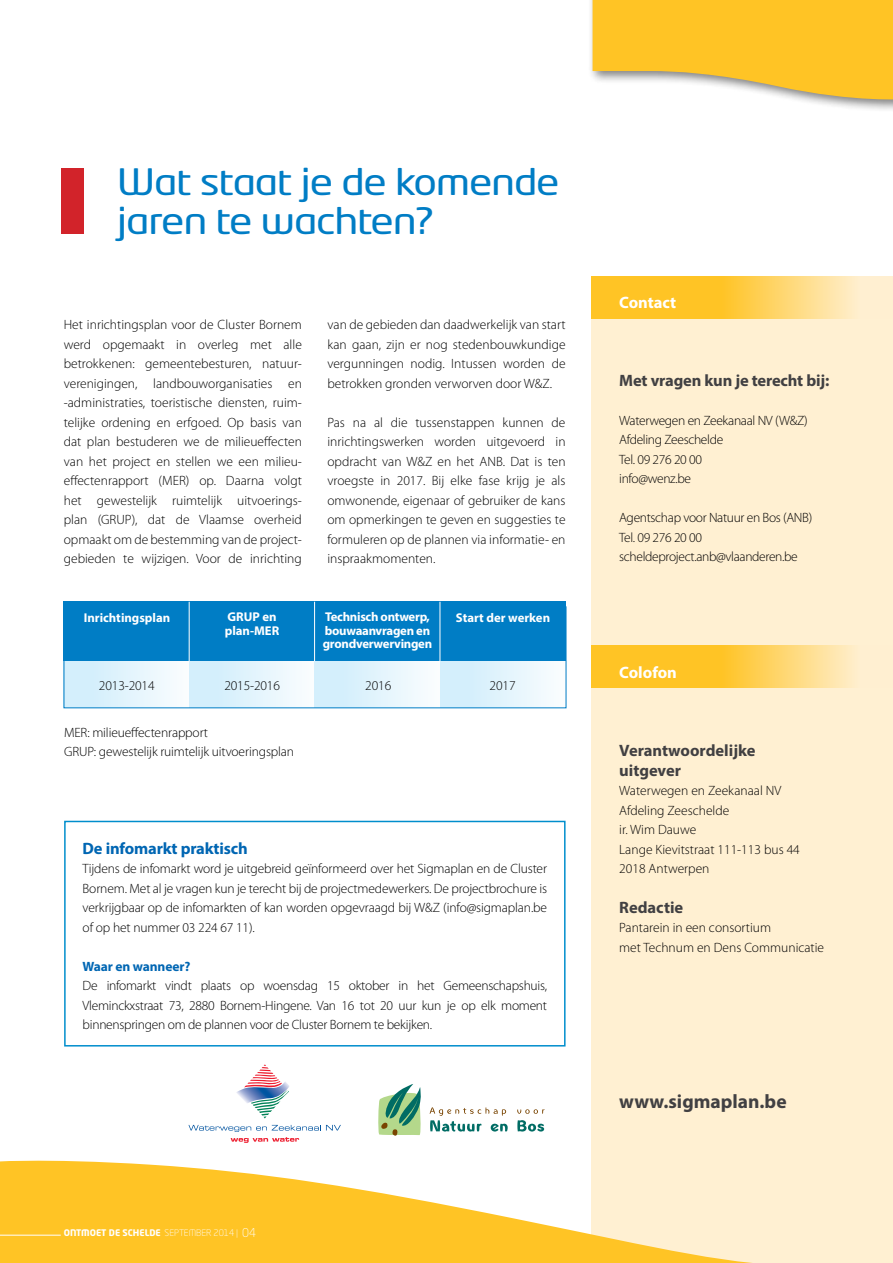
<style>
.page{position:relative;width:893px;height:1263px;background:#fff}
.page>*{position:absolute;margin:0;border:0;box-sizing:border-box;transform-origin:0 0}
.t1{font:36px/39px "Neo Tech Std";letter-spacing:-.03em;color:#007dc5;scale:1.2 1}
.t2{font:700 19.5px "Myriad Pro";color:#414042}
.t3{font:700 16.5px/19.5px "Myriad Pro";letter-spacing:-.005em;color:#414042}
.t4{font:700 16.5px "Myriad Pro";letter-spacing:-.01em;color:#0066b3}
.t5{font:700 16.5px "Myriad Pro";color:#fff}
.t6{font:300 13.5px/19.5px "Myriad Pro";letter-spacing:-.01em;color:#000;text-align:justify}
.t7{font:700 13.5px "Myriad Pro";letter-spacing:-.01em;color:#0066b3}
.t8{font:700 12.75px/13.5px "Myriad Pro";letter-spacing:-.02em;color:#fff}
.t9{font:700 12.75px/13.5px "Myriad Pro";color:#fff}
.t10{font:700 9px "Neo Tech Std";color:#fff}
.s1{font-weight:300}
.s2{font-weight:300;font-size:12px}
</style>
<div class="page">
<div style="left:591px;top:276px;width:302px;height:987px;background:#fff0d2"></div>
<svg style="left:0;top:1160px;width:752px;height:103px;fill:#ffc425"></svg>
<hr style="left:0;top:1235px;width:61px;height:1px;background:#fff">
<svg style="left:591px;top:276px;width:262px;height:43px;background:#ffce4d"></svg>
<svg style="left:591px;top:645px;width:262px;height:43px;background:#ffce4d"></svg>
<div style="left:588px;top:0;width:305px;height:113px;background:#000;opacity:.5"></div>
<svg style="left:593px;top:0;width:300px;height:103px;background:#f9ca4b"></svg>
<div style="left:61px;top:168px;width:22px;height:66px;background:#d2232a"></div>
<div style="left:64px;top:821px;width:502px;height:225px;border:2px solid #008ecc"></div>
<div style="left:189px;top:607px;width:125px;height:101px;background:linear-gradient(to right,#cdecfb,#f9fcfe)"></div>
<div style="left:440px;top:607px;width:126px;height:101px;background:linear-gradient(to right,#cdecfb,#f9fcfe)"></div>
<div style="left:64px;top:607px;width:125px;height:101px;background:linear-gradient(to right,#cdecfb,#f9fcfe)"></div>
<div style="left:314px;top:607px;width:126px;height:101px;background:linear-gradient(to right,#cdecfb,#f9fcfe)"></div>
<div style="left:64px;top:602px;width:502px;height:59px;background:#007dc5"></div>
<hr style="left:189px;top:602px;width:1px;height:59px;background:#fff">
<hr style="left:314px;top:602px;width:1px;height:59px;background:#fff">
<hr style="left:440px;top:602px;width:1px;height:59px;background:#fff">
<svg style="left:378px;top:1084px;width:43px;height:52px"></svg>
<svg style="left:517px;top:1109px;width:28px;height:5px"></svg>
<svg style="left:430px;top:1107px;width:78px;height:24px"></svg>
<svg style="left:517px;top:1120px;width:27px;height:11px"></svg>
<svg style="left:236px;top:1064px;width:53px;height:54px"></svg>
<svg style="left:188px;top:1125px;width:153px;height:18px"></svg>
<h1 class="t1" style="left:117px;top:162px;width:370px">Wat staat je de komende jaren te wachten?</h1>
<p class="t6" style="left:64px;top:315px;width:240px">Het inrichtingsplan voor de Cluster Bornem werd opgemaakt in overleg met alle betrokkenen: gemeentebesturen, natuur&shy;verenigingen, landbouworganisaties en -administraties, toeristische diensten, ruim&shy;telijke ordening en erfgoed. Op basis van dat plan bestuderen we de milieueffecten van het project en stellen we een milieu&shy;effectenrapport (MER) op. Daarna volgt het gewestelijk ruimtelijk uitvoerings&shy;plan (GRUP), dat de Vlaamse overheid opmaakt om de bestemming van de project&shy;gebieden te wijzigen. Voor de inrichting</p>
<p class="t6" style="left:327px;top:315px;width:240px">van de gebieden dan daadwerkelijk van start kan gaan, zijn er nog stedenbouwkundige vergunningen nodig. Intussen worden de betrokken gronden verworven door W&amp;Z.</p>
<p class="t6" style="left:327px;top:412px;width:240px">Pas na al die tussenstappen kunnen de inrichtingswerken worden uitgevoerd in opdracht van W&amp;Z en het ANB. Dat is ten vroegste in 2017. Bij elke fase krijg je als omwonende, eigenaar of gebruiker de kans om opmerkingen te geven en suggesties te formuleren op de plannen via informatie- en inspraakmomenten.</p>
<p class="t9" style="left:84px;top:610px;width:88px">Inrichtingsplan</p>
<p class="t9" style="left:225px;top:610px;width:56px">GRUP en plan-MER</p>
<p class="t8" style="left:323px;top:610px;width:111px">Technisch ontwerp, bouwaanvragen en grondverwervingen</p>
<p class="t9" style="left:456px;top:610px;width:96px">Start der werken</p>
<p class="t6" style="left:99px;top:676px;width:57px">2013-2014</p>
<p class="t6" style="left:224px;top:676px;width:57px">2015-2016</p>
<p class="t6" style="left:365px;top:676px;width:27px">2016</p>
<p class="t6" style="left:490px;top:676px;width:27px">2017</p>
<p class="t6" style="left:64px;top:722px;width:232px">MER: milieueffectenrapport<br>GRUP: gewestelijk ruimtelijk uitvoeringsplan</p>
<p class="t4" style="left:83px;top:837px;width:167px">De infomarkt praktisch</p>
<p class="t6" style="left:83px;top:859px;width:466px">Tijdens de infomarkt word je uitgebreid geïnformeerd over het Sigmaplan en de Cluster Bornem. Met al je vragen kun je terecht bij de projectmedewerkers. De projectbrochure is verkrijgbaar op de infomarkten of kan worden opgevraagd bij W&amp;Z (info@sigmaplan.be of op het nummer 03 224 67 11).</p>
<p class="t7" style="left:83px;top:957px;width:109px">Waar en wanneer?</p>
<p class="t6" style="left:83px;top:976px;width:466px">De infomarkt vindt plaats op woensdag 15 oktober in het Gemeenschapshuis, Vleminckxstraat 73, 2880 Bornem-Hingene. Van 16 tot 20 uur kun je op elk moment binnenspringen om de plannen voor de Cluster Bornem te bekijken.</p>
<p class="t10" style="left:64px;top:1226px;width:194px">ONTMOET DE SCHELDE <span class="s1">SEPTEMBER 2014 |</span> <span class="s2">04</span></p>
<p class="t5" style="left:619px;top:292px;width:59px">Contact</p>
<p class="t3" style="left:619px;top:370px;width:212px">Met vragen kun je terecht bij:</p>
<p class="t6" style="left:619px;top:411px;width:190px;text-align:left">Waterwegen en Zeekanaal NV (W&amp;Z)<br>Afdeling Zeeschelde<br>Tel. 09 276 20 00<br>info@wenz.be</p>
<p class="t6" style="left:619px;top:508px;width:195px;text-align:left">Agentschap voor Natuur en Bos (ANB)<br>Tel. 09 276 20 00 scheldeproject.anb@vlaanderen.be</p>
<p class="t5" style="left:619px;top:662px;width:59px">Colofon</p>
<p class="t3" style="left:619px;top:741px;width:138px">Verantwoordelijke uitgever</p>
<p class="t6" style="left:619px;top:781px;width:182px;text-align:left">Waterwegen en Zeekanaal NV<br>Afdeling Zeeschelde<br>ir. Wim Dauwe<br>Lange Kievitstraat 111-113 bus 44<br>2018 Antwerpen</p>
<p class="t3" style="left:619px;top:897px;width:66px">Redactie</p>
<p class="t6" style="left:619px;top:918px;width:206px">Pantarein in een consortium<br>met Technum en Dens Communicatie</p>
<h2 class="t2" style="left:619px;top:1088px;width:169px">www.sigmaplan.be</h2>
</div>
